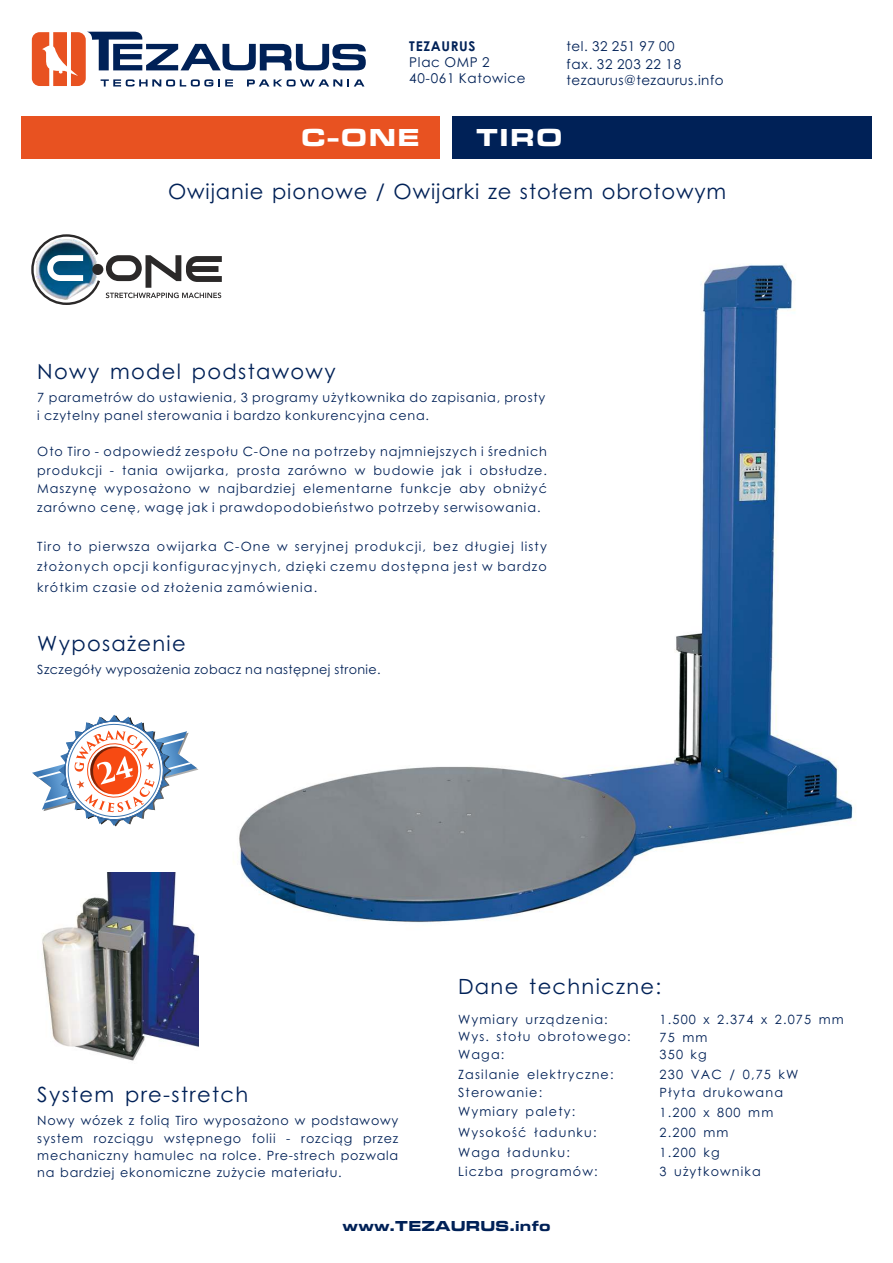
<style>
.page{position:relative;width:893px;height:1263px;background:#fff}
.page>*{position:absolute;margin:0;border:0;box-sizing:border-box;transform-origin:0 0}
.t1{font:700 expanded 25.5px "Microgramma DOT";letter-spacing:.115em;color:#fff}
.t2{font:21px "Century Gothic";letter-spacing:.06em;color:#002157}
.t3{font:700 expanded 15px "Microgramma DOT";letter-spacing:.06em;color:#002157}
.t4{font:13.5px/16px "Century Gothic";letter-spacing:.035em;color:#002157}
.t5{font:700 13.5px "Century Gothic";letter-spacing:.05em;color:#002157}
.t6{font:12.75px/17.7px "Century Gothic";letter-spacing:.075em;color:#002157}
.t7{font:12.75px "Century Gothic";letter-spacing:.03em;color:#002157}
</style>
<div class="page">
<img style="left:239px;top:264px;width:617px;height:659px">
<div style="left:452px;top:116px;width:420px;height:42px;background:#002157"></div>
<div style="left:21px;top:116px;width:419px;height:42px;background:#e85221"></div>
<div style="left:28px;top:29px;width:61px;height:60px;background:linear-gradient(to right,#fff,#fff);border:1px solid #fff;border-radius:9px"></div>
<svg style="left:32px;top:32px;width:334px;height:55px"></svg>
<svg style="left:31px;top:234px;width:191px;height:71px"></svg>
<img style="left:42px;top:873px;width:156px;height:188px">
<svg style="left:32px;top:714px;width:167px;height:113px"></svg>
<p class="t5" style="left:409px;top:41px;width:68px">TEZAURUS</p>
<p class="t4" style="left:409px;top:55px;width:118px">Plac OMP 2<br>40-061 Katowice</p>
<p class="t4" style="left:567px;top:39px;width:116px;line-height:17.5px">tel. 32 251 97 00 fax. 32 203 22 18</p>
<p class="t4" style="left:567px;top:73px;width:158px">tezaurus@tezaurus.info</p>
<h1 class="t1" style="left:302px;top:129px;width:119px">C-ONE</h1>
<h1 class="t1" style="left:477px;top:129px;width:87px">TIRO</h1>
<h2 class="t2" style="left:168px;top:183px;width:560px">Owijanie pionowe / Owijarki ze stołem obrotowym</h2>
<h2 class="t2" style="left:37px;top:363px;width:300px">Nowy model podstawowy</h2>
<p class="t6" style="left:37px;top:389px;width:509px;line-height:18.1px">7 parametrów do ustawienia, 3 programy użytkownika do zapisania, prosty i czytelny panel sterowania i bardzo konkurencyjna cena.</p>
<p class="t6" style="left:37px;top:444px;width:511px;line-height:18.6px;text-align:justify">Oto Tiro - odpowiedź zespołu C-One na potrzeby najmniejszych i średnich produkcji - tania owijarka, prosta zarówno w budowie jak i obsłudze.<br>Maszynę wyposażono w najbardziej elementarne funkcje aby obniżyć zarówno cenę, wagę jak i prawdopodobieństwo potrzeby serwisowania.</p>
<p class="t6" style="left:37px;top:537px;width:511px;line-height:20.7px;text-align:justify">Tiro to pierwsza owijarka C-One w seryjnej produkcji, bez długiej listy złożonych opcji konfiguracyjnych, dzięki czemu dostępna jest w bardzo krótkim czasie od złożenia zamówienia.</p>
<h2 class="t2" style="left:37px;top:635px;width:150px">Wyposażenie</h2>
<p class="t7" style="left:37px;top:665px;width:345px">Szczegóły wyposażenia zobacz na następnej stronie.</p>
<h2 class="t2" style="left:37px;top:1086px;width:212px">System pre-stretch</h2>
<p class="t6" style="left:37px;top:1113px;width:362px;line-height:17.2px;text-align:justify">Nowy wózek z folią Tiro wyposażono w podstawowy system rozciągu wstępnego folii - rozciąg przez mechaniczny hamulec na rolce. Pre-strech pozwala na bardziej ekonomiczne zużycie materiału.</p>
<h2 class="t2" style="left:458px;top:978px;width:205px">Dane techniczne:</h2>
<p class="t6" style="left:458px;top:1011px;width:174px">Wymiary urządzenia:<br>Wys. stołu obrotowego:<br>Waga:</p>
<p class="t6" style="left:458px;top:1066px;width:157px;line-height:18.9px">Zasilanie elektryczne:<br>Sterowanie:<br>Wymiary palety:</p>
<p class="t6" style="left:458px;top:1124px;width:141px;line-height:19px">Wysokość ładunku:<br>Waga ładunku:<br>Liczba programów:</p>
<p class="t6" style="left:660px;top:1011px;width:186px">1.500 x 2.374 x 2.075 mm<br>75 mm<br>350 kg</p>
<p class="t6" style="left:660px;top:1066px;width:140px;line-height:18.5px">230 VAC / 0,75 kW<br>Płyta drukowana</p>
<p class="t6" style="left:660px;top:1104px;width:115px;line-height:19.4px">1.200 x 800 mm<br>2.200 mm</p>
<p class="t6" style="left:660px;top:1144px;width:103px;line-height:18.5px">1.200 kg<br>3 użytkownika</p>
<p class="t3" style="left:343px;top:1221px;width:209px">www.TEZAURUS.info</p>
</div>
